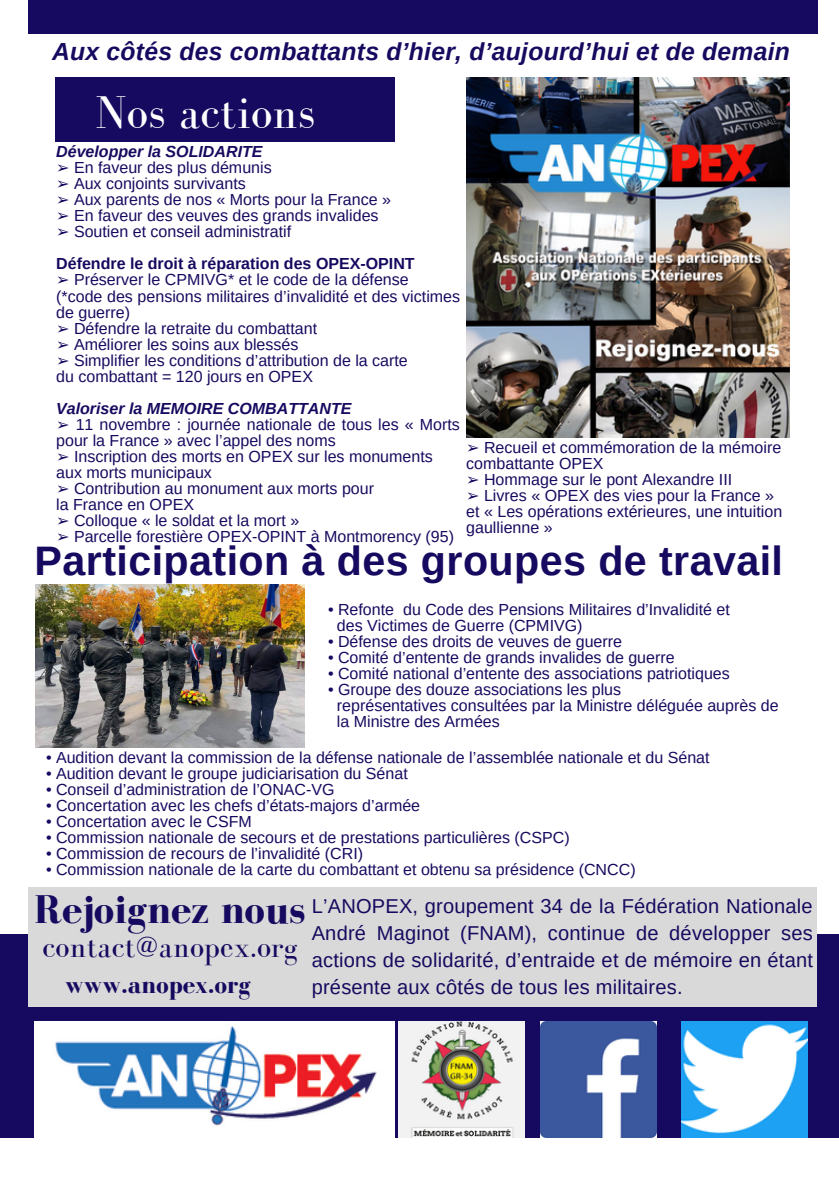
<style>
.page{position:relative;width:839px;height:1191px;background:#fff}
.page>*{position:absolute;margin:0;border:0;box-sizing:border-box;transform-origin:0 0}
.t1{font:47.2px "Bodoni FLF";letter-spacing:.01em;color:#fff}
.t2{font:700 41.2px "Arimo";letter-spacing:.01em;color:#150a5f}
.t3{font:700 41.2px "Bodoni FLF";letter-spacing:.01em;color:#150a5f}
.t4{font:31.2px "Bodoni FLF";letter-spacing:.01em;color:#150a5f}
.t5{font:700 25.2px "Bodoni FLF";letter-spacing:.01em;color:#150a5f}
.t6{font:italic 700 24.6px "Arimo";letter-spacing:.01em;color:#150a5f}
.t7{font:20px/27px "Arimo";letter-spacing:.01em;color:#150a5f;text-align:justify}
.t8{font:16px/16px "Arimo";color:#150a5f}
.t9{font:italic 700 16px "Arimo";color:#150a5f}
.t10{font:700 16px "Arimo";color:#150a5f}
.s1{font-family:"DejaVu Sans"}
</style>
<div class="page">
<div style="left:28px;top:0;width:789px;height:33px;background:#150a5f"></div>
<div style="left:0;top:934px;width:838px;height:204px;background:#150a5f"></div>
<img style="left:35px;top:584px;width:269px;height:164px">
<div style="left:55px;top:77px;width:340px;height:65px;background:#150a5f"></div>
<img style="left:466px;top:77px;width:323px;height:361px">
<div style="left:28px;top:887px;width:788px;height:120px;background:#d9d9d9"></div>
<img style="left:398px;top:1022px;width:126px;height:115px">
<img style="left:540px;top:1022px;width:116px;height:115px">
<img style="left:681px;top:1022px;width:126px;height:115px">
<img style="left:34px;top:1022px;width:361px;height:115px">
<p class="t6" style="left:52px;top:38px;width:739px">Aux côtés des combattants d’hier, d’aujourd’hui et de demain</p>
<p class="t1" style="left:95px;top:87px;width:221px">Nos actions</p>
<p class="t9" style="left:56px;top:143px;width:208px">Développer la SOLIDARITE</p>
<p class="t8" style="left:56px;top:160px;width:217px"><span class="s1">➢</span> En faveur des plus démunis</p>
<p class="t8" style="left:56px;top:176px;width:191px"><span class="s1">➢</span> Aux conjoints survivants</p>
<p class="t8" style="left:56px;top:192px;width:336px"><span class="s1">➢</span> Aux parents de nos « Morts pour la France »</p>
<p class="t8" style="left:56px;top:208px;width:324px"><span class="s1">➢</span> En faveur des veuves des grands invalides</p>
<p class="t8" style="left:56px;top:224px;width:236px"><span class="s1">➢</span> Soutien et conseil administratif</p>
<p class="t10" style="left:56px;top:255px;width:360px">Défendre le droit à réparation des OPEX-OPINT</p>
<p class="t8" style="left:56px;top:272px;width:354px"><span class="s1">➢</span> Préserver le CPMIVG* et le code de la défense</p>
<p class="t8" style="left:56px;top:288px;width:405px">(*code des pensions militaires d’invalidité et des victimes de guerre)</p>
<p class="t8" style="left:56px;top:320px;width:262px"><span class="s1">➢</span> Défendre la retraite du combattant</p>
<p class="t8" style="left:56px;top:336px;width:244px"><span class="s1">➢</span> Améliorer les soins aux blessés</p>
<p class="t8" style="left:56px;top:352px;width:353px"><span class="s1">➢</span> Simplifier les conditions d’attribution de la carte</p>
<p class="t8" style="left:56px;top:368px;width:258px">du combattant = 120 jours en OPEX</p>
<p class="t9" style="left:56px;top:399px;width:297px">Valoriser la MEMOIRE COMBATTANTE</p>
<p class="t8" style="left:56px;top:416px;width:405px"><span class="s1">➢</span> 11 novembre : journée nationale de tous les « Morts pour la France » avec l’appel des noms</p>
<p class="t8" style="left:56px;top:448px;width:378px"><span class="s1">➢</span> Inscription des morts en OPEX sur les monuments</p>
<p class="t8" style="left:56px;top:464px;width:157px">aux morts municipaux</p>
<p class="t8" style="left:56px;top:480px;width:319px"><span class="s1">➢</span> Contribution au monument aux morts pour</p>
<p class="t8" style="left:56px;top:496px;width:139px">la France en OPEX</p>
<p class="t8" style="left:56px;top:512px;width:244px"><span class="s1">➢</span> Colloque « le soldat et la mort »</p>
<p class="t8" style="left:56px;top:528px;width:399px"><span class="s1">➢</span> Parcelle forestière OPEX-OPINT à Montmorency (95)</p>
<p class="t8" style="left:466px;top:439px;width:316px"><span class="s1">➢</span> Recueil et commémoration de la mémoire combattante OPEX</p>
<p class="t8" style="left:466px;top:471px;width:267px"><span class="s1">➢</span> Hommage sur le pont Alexandre III</p>
<p class="t8" style="left:466px;top:487px;width:317px"><span class="s1">➢</span> Livres « OPEX des vies pour la France » et « Les opérations extérieures, une intuition gaullienne »</p>
<p class="t2" style="left:35px;top:538px;width:749px">Participation à des groupes de travail</p>
<p class="t8" style="left:328px;top:602px;width:403px">• Refonte du Code des Pensions Militaires d’Invalidité et</p>
<p class="t8" style="left:337px;top:618px;width:247px">des Victimes de Guerre (CPMIVG)</p>
<p class="t8" style="left:328px;top:634px;width:295px">• Défense des droits de veuves de guerre</p>
<p class="t8" style="left:328px;top:650px;width:348px">• Comité d’entente de grands invalides de guerre</p>
<p class="t8" style="left:328px;top:666px;width:403px">• Comité national d’entente des associations patriotiques</p>
<p class="t8" style="left:328px;top:682px;width:295px">• Groupe des douze associations les plus</p>
<p class="t8" style="left:337px;top:698px;width:443px">représentatives consultées par la Ministre déléguée auprès de</p>
<p class="t8" style="left:337px;top:714px;width:164px">la Ministre des Armées</p>
<p class="t8" style="left:46px;top:749px;width:665px">• Audition devant la commission de la défense nationale de l’assemblée nationale et du Sénat</p>
<p class="t8" style="left:46px;top:765px;width:363px">• Audition devant le groupe judiciarisation du Sénat</p>
<p class="t8" style="left:46px;top:781px;width:290px">• Conseil d’administration de l’ONAC-VG</p>
<p class="t8" style="left:46px;top:797px;width:375px">• Concertation avec les chefs d’états-majors d’armée</p>
<p class="t8" style="left:46px;top:813px;width:207px">• Concertation avec le CSFM</p>
<p class="t8" style="left:46px;top:829px;width:525px">• Commission nationale de secours et de prestations particulières (CSPC)</p>
<p class="t8" style="left:46px;top:845px;width:319px">• Commission de recours de l’invalidité (CRI)</p>
<p class="t8" style="left:46px;top:861px;width:591px">• Commission nationale de la carte du combattant et obtenu sa présidence (CNCC)</p>
<p class="t7" style="left:312px;top:892px;width:503px">L’ANOPEX, groupement 34 de la Fédération Nationale André Maginot (FNAM), continue de développer ses actions de solidarité, d’entraide et de mémoire en étant présente aux côtés de tous les militaires.</p>
<p class="t3" style="left:34px;top:887px;width:272px">Rejoignez nous</p>
<p class="t4" style="left:42px;top:930px;width:256px">contact@anopex.org</p>
<p class="t5" style="left:65px;top:971px;width:188px">www.anopex.org</p>
</div>
